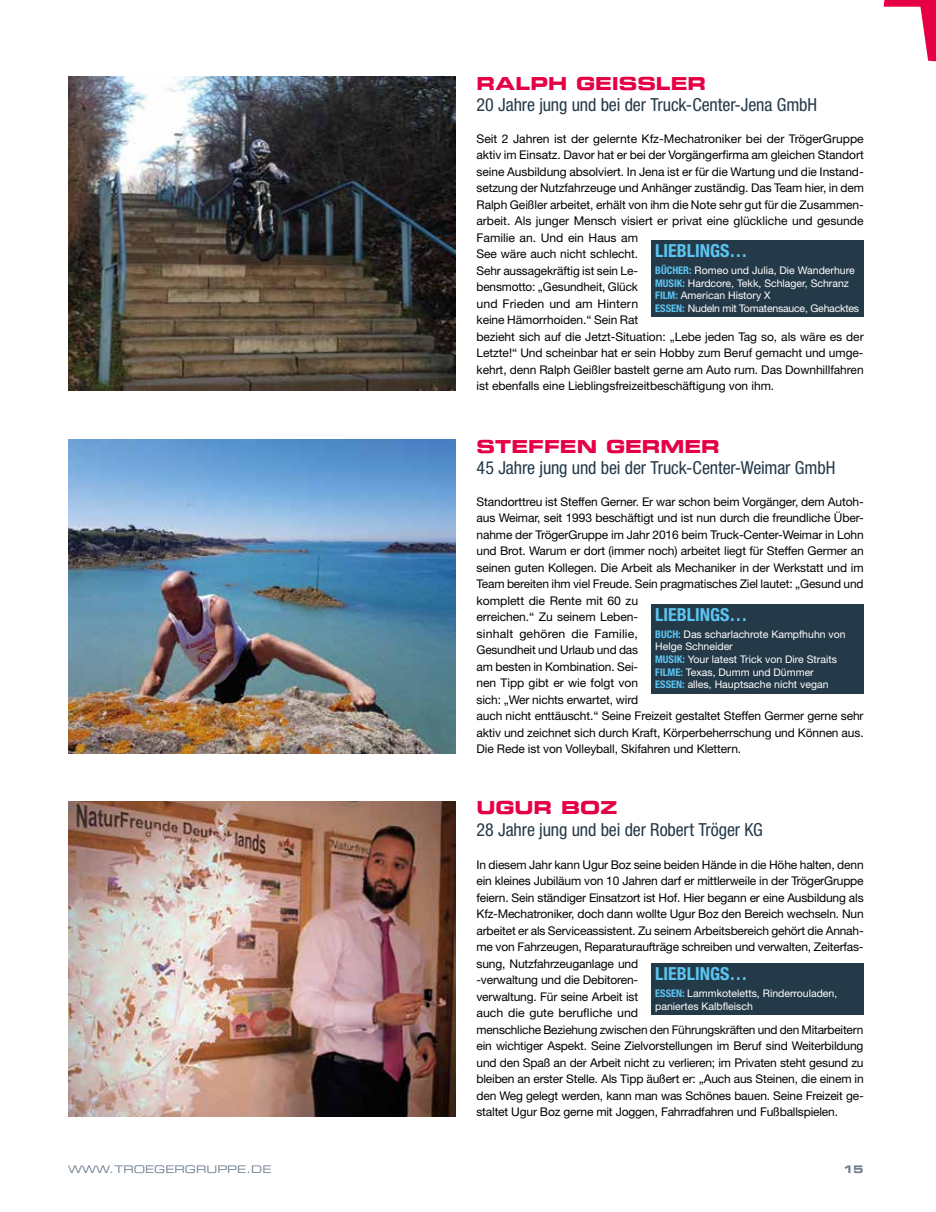
<style>
.page{position:relative;width:936px;height:1212px;background:#fff}
.page>*{position:absolute;margin:0;border:0;box-sizing:border-box;transform-origin:0 0}
.t1{font:condensed 18px "Helvetica Neue LT Std";letter-spacing:-.01em;color:#253a49}
.t2{font:18px "Eurostile LT Bold Extended Two";letter-spacing:-.005em;color:#e50046}
.t3{font:700 condensed 18px "Helvetica Neue LT Std";color:#5bc5f2}
.t4{font:12px/16.5px "Helvetica Neue LT Std";letter-spacing:-.01em;color:#000}
.t5{font:10.5px/12.6px "Helvetica Neue LT Std";color:#fff}
.t6{font:10.5px "Eurostile LT Extended Two";color:#707e8e}
.t7{font:10.5px "Eurostile LT Bold Extended Two";color:#707e8e}
.s1{font-weight:700;font-stretch:condensed;color:#5bc5f2}
</style>
<div class="page">
<img style="left:68px;top:77px;width:387px;height:313px">
<img style="left:68px;top:440px;width:387px;height:313px">
<img style="left:68px;top:801px;width:387px;height:315px">
<div style="left:651px;top:240px;width:212px;height:77px;background:#253a49"></div>
<div style="left:651px;top:604px;width:212px;height:89px;background:#253a49"></div>
<div style="left:651px;top:963px;width:212px;height:51px;background:#253a49"></div>
<svg style="left:883px;top:0;width:52px;height:61px"></svg>
<h1 class="t2" style="left:476px;top:70px;width:231px">RALPH GEISSLER</h1>
<h1 class="t1" style="left:476px;top:94px;width:342px">20 Jahre jung und bei der Truck-Center-Jena GmbH</h1>
<p class="t4" style="left:476px;top:130px;width:389px">Seit 2 Jahren ist der gelernte Kfz-Mechatroniker bei der TrögerGruppe aktiv im Einsatz. Davor hat er bei der Vorgängerfirma am gleichen Standort seine Ausbildung absolviert. In Jena ist er für die Wartung und die Instand&shy;setzung der Nutzfahrzeuge und Anhänger zuständig. Das Team hier, in dem Ralph Geißler arbeitet, erhält von ihm die Note sehr gut für die Zusammen&shy;arbeit. Als junger Mensch visiert er privat eine glückliche und gesunde Familie an. Und ein Haus am<br>See wäre auch nicht schlecht.<br>Sehr aussagekräftig ist sein Le-<br>bensmotto: „Gesundheit, Glück<br>und Frieden und am Hintern<br>keine Hämorrhoiden.“ Sein Rat<br>bezieht sich auf die Jetzt-Situation: „Lebe jeden Tag so, als wäre es der Letzte!“ Und scheinbar hat er sein Hobby zum Beruf gemacht und umge&shy;kehrt, denn Ralph Geißler bastelt gerne am Auto rum. Das Downhillfahren ist ebenfalls eine Lieblingsfreizeitbeschäftigung von ihm.</p>
<h1 class="t3" style="left:655px;top:240px;width:94px">LIEBLINGS…</h1>
<p class="t5" style="left:655px;top:264px;width:205px"><span class="s1">BÜCHER:</span> Romeo und Julia, Die Wanderhure <span class="s1">MUSIK:</span> Hardcore, Tekk, Schlager, Schranz <span class="s1">FILM:</span> American History X<br><span class="s1">ESSEN:</span> Nudeln mit Tomatensauce, Gehacktes</p>
<h1 class="t2" style="left:476px;top:433px;width:245px">STEFFEN GERMER</h1>
<h1 class="t1" style="left:476px;top:457px;width:360px">45 Jahre jung und bei der Truck-Center-Weimar GmbH</h1>
<p class="t4" style="left:476px;top:493px;width:388px">Standorttreu ist Steffen Gerner. Er war schon beim Vorgänger, dem Autoh&shy;aus Weimar, seit 1993 beschäftigt und ist nun durch die freundliche Über&shy;nahme der TrögerGruppe im Jahr 2016 beim Truck-Center-Weimar in Lohn und Brot. Warum er dort (immer noch) arbeitet liegt für Steffen Germer an seinen guten Kollegen. Die Arbeit als Mechaniker in der Werkstatt und im Team bereiten ihm viel Freude. Sein pragmatisches Ziel lautet: „Gesund und komplett die Rente mit 60 zu<br>erreichen.“ Zu seinem Leben-<br>sinhalt gehören die Familie,<br>Gesundheit und Urlaub und das<br>am besten in Kombination. Sei-<br>nen Tipp gibt er wie folgt von<br>sich: „Wer nichts erwartet, wird<br>auch nicht enttäuscht.“ Seine Freizeit gestaltet Steffen Germer gerne sehr aktiv und zeichnet sich durch Kraft, Körperbeherrschung und Können aus.<br>Die Rede ist von Volleyball, Skifahren und Klettern.</p>
<h1 class="t3" style="left:655px;top:604px;width:94px">LIEBLINGS…</h1>
<p class="t5" style="left:655px;top:628px;width:192px"><span class="s1">BUCH:</span> Das scharlachrote Kampfhuhn von<br>Helge Schneider<br><span class="s1">MUSIK:</span> Your latest Trick von Dire Straits<br><span class="s1">FILME:</span> Texas, Dumm und Dümmer<br><span class="s1">ESSEN:</span> alles, Hauptsache nicht vegan</p>
<h1 class="t2" style="left:476px;top:795px;width:142px">UGUR BOZ</h1>
<h1 class="t1" style="left:476px;top:819px;width:288px">28 Jahre jung und bei der Robert Tröger KG</h1>
<p class="t4" style="left:476px;top:856px;width:388px">In diesem Jahr kann Ugur Boz seine beiden Hände in die Höhe halten, denn ein kleines Jubiläum von 10 Jahren darf er mittlerweile in der TrögerGruppe feiern. Sein ständiger Einsatzort ist Hof. Hier begann er eine Ausbildung als Kfz-Mechatroniker, doch dann wollte Ugur Boz den Bereich wechseln. Nun arbeitet er als Serviceassistent. Zu seinem Arbeitsbereich gehört die Annah&shy;me von Fahrzeugen, Reparaturaufträge schreiben und verwalten, Zeiterfas&shy;sung, Nutzfahrzeuganlage und<br>-verwaltung und die Debitoren-<br>verwaltung. Für seine Arbeit ist<br>auch die gute berufliche und<br>menschliche Beziehung zwischen den Führungskräften und den Mitarbeitern ein wichtiger Aspekt. Seine Zielvorstellungen im Beruf sind Weiterbildung und den Spaß an der Arbeit nicht zu verlieren; im Privaten steht gesund zu bleiben an erster Stelle. Als Tipp äußert er: „Auch aus Steinen, die einem in den Weg gelegt werden, kann man was Schönes bauen. Seine Freizeit ge&shy;staltet Ugur Boz gerne mit Joggen, Fahrradfahren und Fußballspielen.</p>
<h1 class="t3" style="left:655px;top:963px;width:94px">LIEBLINGS…</h1>
<p class="t5" style="left:655px;top:987px;width:184px"><span class="s1">ESSEN:</span> Lammkoteletts, Rinderrouladen, paniertes Kalbfleisch</p>
<p class="t6" style="left:68px;top:1162px;width:205px">WWW.TROEGERGRUPPE.DE</p>
<p class="t7" style="left:842px;top:1161px;width:22px">15</p>
</div>
